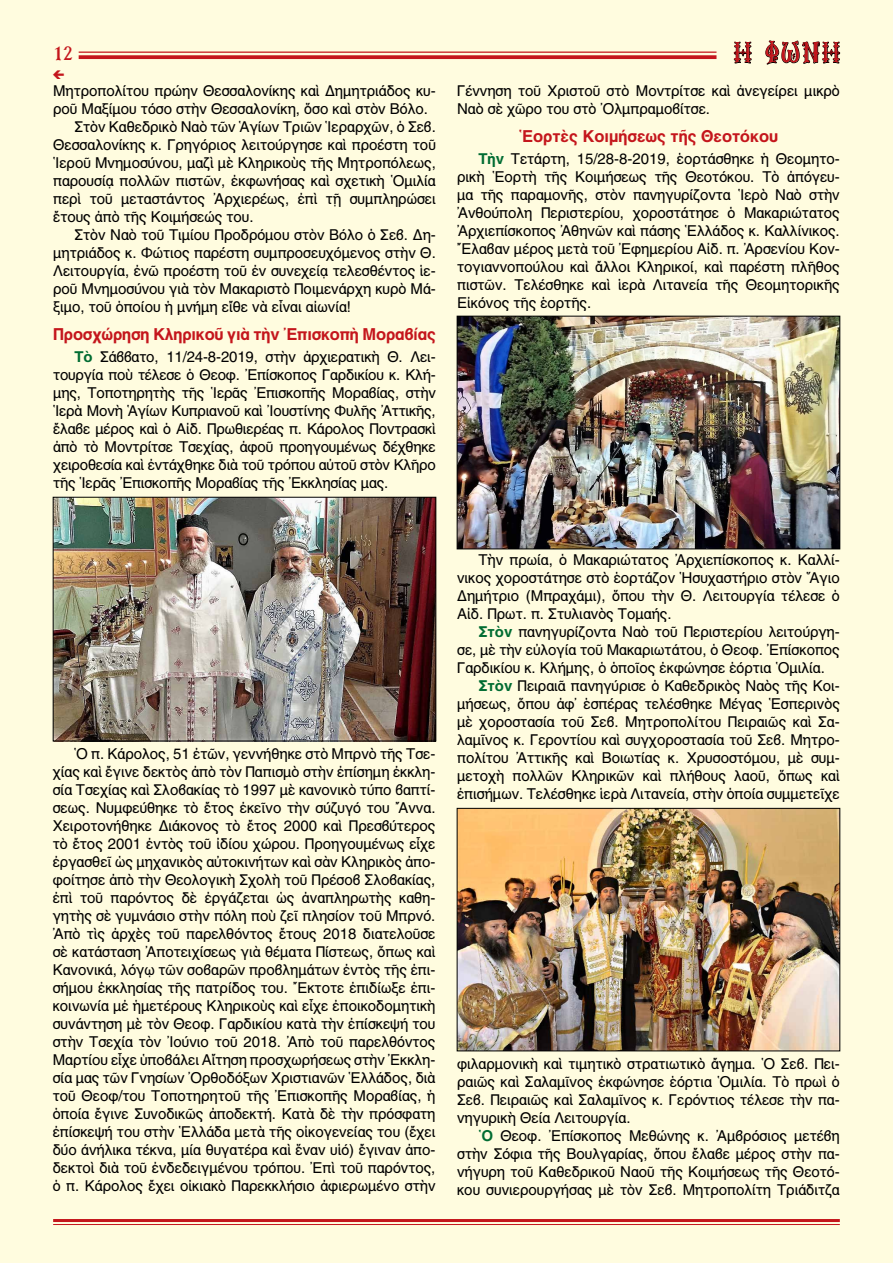
<style>
.page{position:relative;width:893px;height:1263px;background:#fffcdf}
.page>*{position:absolute;margin:0;border:0;box-sizing:border-box;transform-origin:0 0}
.t1{font:27px "Mg Agia Sofia UC Normal";color:#c4161c}
.t2{font:19.5px "BYZIMAK";color:#c4161c}
.t3{font:16.5px "CTOS Helvetica Bold Test 1";letter-spacing:-.01em;color:#c4161c}
.t4{font:15px/18px "CTOS Helvetica Regular Test 1";color:#000;text-align:justify}
.s1{font-family:"CTOS Helvetica Bold Test 1";color:#006c32}
</style>
<div class="page">
<hr style="left:79px;top:52px;width:637px;height:1px;background:#c4161c">
<svg style="left:79px;top:55px;width:637px;height:4px;background:#c82629"></svg>
<hr style="left:53px;top:1219px;width:787px;height:3px;background:#c4161c">
<hr style="left:53px;top:1224px;width:787px;height:1px;background:#c4161c">
<svg style="left:734px;top:41px;width:18px;height:23px"></svg>
<svg style="left:765px;top:40px;width:75px;height:25px;background:#aba995"></svg>
<img style="left:55px;top:499px;width:379px;height:240px">
<div style="left:53px;top:497px;width:383px;height:244px;border:1px solid #000"></div>
<img style="left:459px;top:318px;width:379px;height:229px">
<div style="left:457px;top:316px;width:383px;height:233px;border:1px solid #000"></div>
<img style="left:459px;top:810px;width:379px;height:239px">
<div style="left:457px;top:808px;width:383px;height:243px;border:1px solid #000"></div>
<svg style="left:53px;top:70px;width:11px;height:9px"></svg>
<h2 class="t2" style="left:53px;top:42px;width:21px">12</h2>
<h1 class="t1" style="left:734px;top:41px;width:108px">Η ΦΩΝΗ</h1>
<p class="t4" style="left:53px;top:82px;width:384px">Μητροπολίτου πρώην Θεσσαλονίκης καὶ Δημητριάδος κυ-</p>
<p class="t4" style="left:53px;top:100px;width:376px">ροῦ Μαξίμου τόσο στὴν Θεσσαλονίκη, ὅσο καὶ στὸν Βόλο.</p>
<p class="t4" style="left:74px;top:118px;width:363px">Στὸν Καθεδρικὸ Ναὸ τῶν Ἁγίων Τριῶν Ἱεραρχῶν, ὁ Σεβ.</p>
<p class="t4" style="left:53px;top:136px;width:384px">Θεσσαλονίκης κ. Γρηγόριος λειτούργησε καὶ προέστη τοῦ</p>
<p class="t4" style="left:53px;top:154px;width:384px">Ἱεροῦ Μνημοσύνου, μαζὶ μὲ Κληρικοὺς τῆς Μητροπόλεως,</p>
<p class="t4" style="left:53px;top:172px;width:384px">παρουσίᾳ πολλῶν πιστῶν, ἐκφωνήσας καὶ σχετικὴ Ὁμιλία</p>
<p class="t4" style="left:53px;top:190px;width:384px">περὶ τοῦ μεταστάντος Ἀρχιερέως, ἐπὶ τῇ συμπληρώσει</p>
<p class="t4" style="left:53px;top:208px;width:202px">ἔτους ἀπὸ τῆς Κοιμήσεώς του.</p>
<p class="t4" style="left:74px;top:226px;width:363px">Στὸν Ναὸ τοῦ Τιμίου Προδρόμου στὸν Βόλο ὁ Σεβ. Δη-</p>
<p class="t4" style="left:53px;top:244px;width:384px">μητριάδος κ. Φώτιος παρέστη συμπροσευχόμενος στὴν Θ.</p>
<p class="t4" style="left:53px;top:262px;width:384px">Λειτουργία, ἐνῶ προέστη τοῦ ἐν συνεχείᾳ τελεσθέντος ἱε-</p>
<p class="t4" style="left:53px;top:280px;width:384px">ροῦ Μνημοσύνου γιὰ τὸν Μακαριστὸ Ποιμενάρχη κυρὸ Μά-</p>
<p class="t4" style="left:53px;top:298px;width:299px">ξιμο, τοῦ ὁποίου ἡ μνήμη εἴθε νὰ εἶναι αἰωνία!</p>
<p class="t3" style="left:53px;top:324px;width:384px">Προσχώρηση Κληρικοῦ γιὰ τὴν Ἐπισκοπὴ Μοραβίας</p>
<p class="t4" style="left:53px;top:348px;width:384px;text-indent:21px"><span class="s1">Τὸ</span> Σάββατο, 11/24-8-2019, στὴν ἀρχιερατικὴ Θ. Λει&shy;τουργία ποὺ τέλεσε ὁ Θεοφ. Ἐπίσκοπος Γαρδικίου κ. Κλή&shy;μης, Τοποτηρητὴς τῆς Ἱερᾶς Ἐπισκοπῆς Μοραβίας, στὴν Ἱερὰ Μονὴ Ἁγίων Κυπριανοῦ καὶ Ἰουστίνης Φυλῆς Ἀττικῆς, ἔλαβε μέρος καὶ ὁ Αἰδ. Πρωθιερέας π. Κάρολος Ποντρασκὶ ἀπὸ τὸ Μοντρίτσε Τσεχίας, ἀφοῦ προηγουμένως δέχθηκε χειροθεσία καὶ ἐντάχθηκε διὰ τοῦ τρόπου αὐτοῦ στὸν Κλῆρο τῆς Ἱερᾶς Ἐπισκοπῆς Μοραβίας τῆς Ἐκκλησίας μας.</p>
<p class="t4" style="left:457px;top:82px;width:384px">Γέννηση τοῦ Χριστοῦ στὸ Μοντρίτσε καὶ ἀνεγείρει μικρὸ<br>Ναὸ σὲ χῶρο του στὸ Ὀλμπραμοβίτσε.</p>
<p class="t3" style="left:519px;top:126px;width:261px">Ἑορτὲς Κοιμήσεως τῆς Θεοτόκου</p>
<p class="t4" style="left:457px;top:150px;width:384px;text-indent:21px"><span class="s1">Τὴν</span> Τετάρτη, 15/28-8-2019, ἑορτάσθηκε ἡ Θεομητο&shy;ρικὴ Ἑορτὴ τῆς Κοιμήσεως τῆς Θεοτόκου. Τὸ ἀπόγευ&shy;μα τῆς παραμονῆς, στὸν πανηγυρίζοντα Ἱερὸ Ναὸ στὴν Ἀνθούπολη Περιστερίου, χοροστάτησε ὁ Μακαριώτατος Ἀρχιεπίσκοπος Ἀθηνῶν καὶ πάσης Ἑλλάδος κ. Καλλίνικος.<br>Ἔλαβαν μέρος μετὰ τοῦ Ἐφημερίου Αἰδ. π. Ἀρσενίου Κον&shy;τογιαννοπούλου καὶ ἄλλοι Κληρικοί, καὶ παρέστη πλῆθος πιστῶν. Τελέσθηκε καὶ ἱερὰ Λιτανεία τῆς Θεομητορικῆς Εἰκόνος τῆς ἑορτῆς.</p>
<p class="t4" style="left:53px;top:745px;width:384px;text-indent:21px">Ὁ π. Κάρολος, 51 ἐτῶν, γεννήθηκε στὸ Μπρνὸ τῆς Τσε&shy;χίας καὶ ἔγινε δεκτὸς ἀπὸ τὸν Παπισμὸ στὴν ἐπίσημη ἐκκλη&shy;σία Τσεχίας καὶ Σλοβακίας τὸ 1997 μὲ κανονικὸ τύπο βαπτί&shy;σεως. Νυμφεύθηκε τὸ ἔτος ἐκεῖνο τὴν σύζυγό του Ἄννα.<br>Χειροτονήθηκε Διάκονος τὸ ἔτος 2000 καὶ Πρεσβύτερος τὸ ἔτος 2001 ἐντὸς τοῦ ἰδίου χώρου. Προηγουμένως εἶχε ἐργασθεῖ ὡς μηχανικὸς αὐτοκινήτων καὶ σὰν Κληρικὸς ἀπο&shy;φοίτησε ἀπὸ τὴν Θεολογικὴ Σχολὴ τοῦ Πρέσοβ Σλοβακίας, ἐπὶ τοῦ παρόντος δὲ ἐργάζεται ὡς ἀναπληρωτὴς καθη&shy;γητὴς σὲ γυμνάσιο στὴν πόλη ποὺ ζεῖ πλησίον τοῦ Μπρνό.<br>Ἀπὸ τὶς ἀρχὲς τοῦ παρελθόντος ἔτους 2018 διατελοῦσε σὲ κατάσταση Ἀποτειχίσεως γιὰ θέματα Πίστεως, ὅπως καὶ Κανονικά, λόγῳ τῶν σοβαρῶν προβλημάτων ἐντὸς τῆς ἐπι&shy;σήμου ἐκκλησίας τῆς πατρίδος του. Ἔκτοτε ἐπιδίωξε ἐπι&shy;κοινωνία μἐ ἡμετέρους Κληρικοὺς καὶ εἶχε ἐποικοδομητικὴ συνάντηση μὲ τὸν Θεοφ. Γαρδικίου κατὰ τὴν ἐπίσκεψή του στὴν Τσεχία τὸν Ἰούνιο τοῦ 2018. Ἀπὸ τοῦ παρελθόντος Μαρτίου εἶχε ὑποβάλει Αἴτηση προσχωρήσεως στὴν Ἐκκλη&shy;σία μας τῶν Γνησίων Ὀρθοδόξων Χριστιανῶν Ἑλλάδος, διὰ τοῦ Θεοφ/του Τοποτηρητοῦ τῆς Ἐπισκοπῆς Μοραβίας, ἡ ὁποία ἔγινε Συνοδικῶς ἀποδεκτή. Κατὰ δὲ τὴν πρόσφατη ἐπίσκεψή του στὴν Ἑλλάδα μετὰ τῆς οἰκογενείας του (ἔχει δύο άνήλικα τέκνα, μία θυγατέρα καὶ ἕναν υἱό) ἔγιναν ἀπο&shy;δεκτοὶ διὰ τοῦ ἐνδεδειγμένου τρόπου. Ἐπὶ τοῦ παρόντος, ὁ π. Κάρολος ἔχει οἰκιακὸ Παρεκκλήσιο ἀφιερωμένο στὴν</p>
<p class="t4" style="left:457px;top:551px;width:384px;text-indent:21px">Τὴν πρωία, ὁ Μακαριώτατος Ἀρχιεπίσκοπος κ. Καλλί&shy;νικος χοροστάτησε στὸ ἑορτάζον Ἡσυχαστήριο στὸν Ἅγιο Δημήτριο (Μπραχάμι), ὅπου τὴν Θ. Λειτουργία τέλεσε ὁ Αἰδ. Πρωτ. π. Στυλιανὸς Τομαής.</p>
<p class="t4" style="left:478px;top:623px;width:363px"><span class="s1">Στὸν</span> πανηγυρίζοντα Ναὸ τοῦ Περιστερίου λειτούργη-</p>
<p class="t4" style="left:457px;top:641px;width:384px">σε, μὲ τὴν εὐλογία τοῦ Μακαριωτάτου, ὁ Θεοφ. Ἐπίσκοπος</p>
<p class="t4" style="left:457px;top:659px;width:369px">Γαρδικίου κ. Κλήμης, ὁ ὁποῖος ἐκφώνησε ἑόρτια Ὁμιλία.</p>
<p class="t4" style="left:478px;top:677px;width:363px"><span class="s1">Στὸν</span> Πειραιᾶ πανηγύρισε ὁ Καθεδρικὸς Ναὸς τῆς Κοι-</p>
<p class="t4" style="left:457px;top:695px;width:384px">μήσεως, ὅπου ἀφ᾽ ἑσπέρας τελέσθηκε Μέγας Ἑσπερινὸς</p>
<p class="t4" style="left:457px;top:713px;width:384px">μὲ χοροστασία τοῦ Σεβ. Μητροπολίτου Πειραιῶς καὶ Σα-</p>
<p class="t4" style="left:457px;top:731px;width:384px">λαμῖνος κ. Γεροντίου καὶ συγχοροστασία τοῦ Σεβ. Μητρο-</p>
<p class="t4" style="left:457px;top:749px;width:384px">πολίτου Ἀττικῆς καὶ Βοιωτίας κ. Χρυσοστόμου, μὲ συμ-</p>
<p class="t4" style="left:457px;top:767px;width:384px">μετοχὴ πολλῶν Κληρικῶν καὶ πλήθους λαοῦ, ὅπως καὶ</p>
<p class="t4" style="left:457px;top:785px;width:384px">ἐπισήμων. Τελέσθηκε ἱερὰ Λιτανεία, στὴν ὁποία συμμετεῖχε</p>
<p class="t4" style="left:457px;top:1054px;width:384px">φιλαρμονικὴ καὶ τιμητικὸ στρατιωτικὸ ἄγημα. Ὁ Σεβ. Πει&shy;ραιῶς καὶ Σαλαμῖνος ἐκφώνησε ἑόρτια Ὁμιλία. Τὸ πρωὶ ὁ Σεβ. Πειραιῶς καὶ Σαλαμῖνος κ. Γερόντιος τέλεσε τὴν πα&shy;νηγυρικὴ Θεία Λειτουργία.</p>
<p class="t4" style="left:457px;top:1126px;width:384px;text-indent:21px"><span class="s1">Ὁ</span> Θεοφ. Ἐπίσκοπος Μεθώνης κ. Ἀμβρόσιος μετέβη στὴν Σόφια τῆς Βουλγαρίας, ὅπου ἔλαβε μέρος στὴν πα&shy;νήγυρη τοῦ Καθεδρικοῦ Ναοῦ τῆς Κοιμήσεως τῆς Θεοτό&shy;κου συνιερουργήσας μὲ τὸν Σεβ. Μητροπολίτη Τριάδιτζα</p>
</div>
